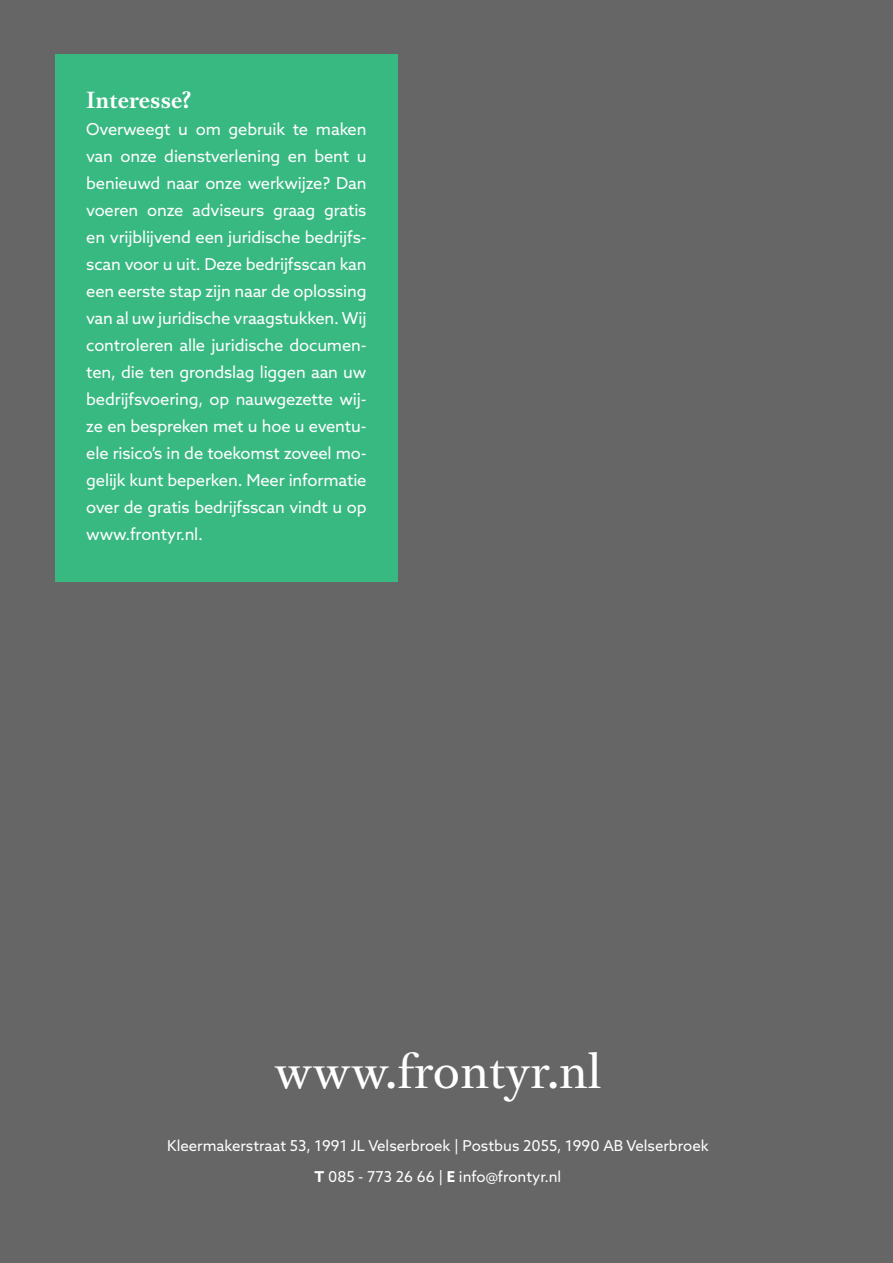
<style>
.page{position:relative;width:893px;height:1263px;background:#666}
.page>*{position:absolute;margin:0;border:0;box-sizing:border-box;transform-origin:0 0}
.t1{font:45px "Romain Text";color:#fff}
.t2{font:700 21px "Romain Text";color:#fff}
.t3{font:16.5px/27px "Azo Sans";letter-spacing:-.01em;color:#fff;text-align:justify}
.t4{font:15px "Azo Sans";color:#fff}
.s1{font-weight:700}
</style>
<div class="page">
<div style="left:55px;top:54px;width:343px;height:527px;background:#39b982"></div>
<p class="t2" style="left:86px;top:86px;width:106px">Interesse?</p>
<p class="t3" style="left:86px;top:115px;width:282px">Overweegt u om gebruik te maken van onze dienstverlening en bent u benieuwd naar onze werkwijze? Dan voeren onze adviseurs graag gratis en vrijblijvend een juridische bedrijfs&shy;scan voor u uit. Deze bedrijfsscan kan een eerste stap zijn naar de oplossing van al uw juridische vraagstukken. Wij controleren alle juridische documen&shy;ten, die ten grondslag liggen aan uw bedrijfsvoering, op nauwgezette wij&shy;ze en bespreken met u hoe u eventu&shy;ele risico’s in de toekomst zoveel mo&shy;gelijk kunt beperken. Meer informatie over de gratis bedrijfsscan vindt u op www.frontyr.nl.</p>
<p class="t1" style="left:275px;top:1041px;width:328px">www.frontyr.nl</p>
<p class="t4" style="left:167px;top:1136px;width:543px">Kleermakerstraat 53, 1991 JL Velserbroek | Postbus 2055, 1990 AB Velserbroek</p>
<p class="t4" style="left:315px;top:1167px;width:248px"><span class="s1">T</span> 085 - 773 26 66 | <span class="s1">E</span> info@frontyr.nl</p>
</div>
